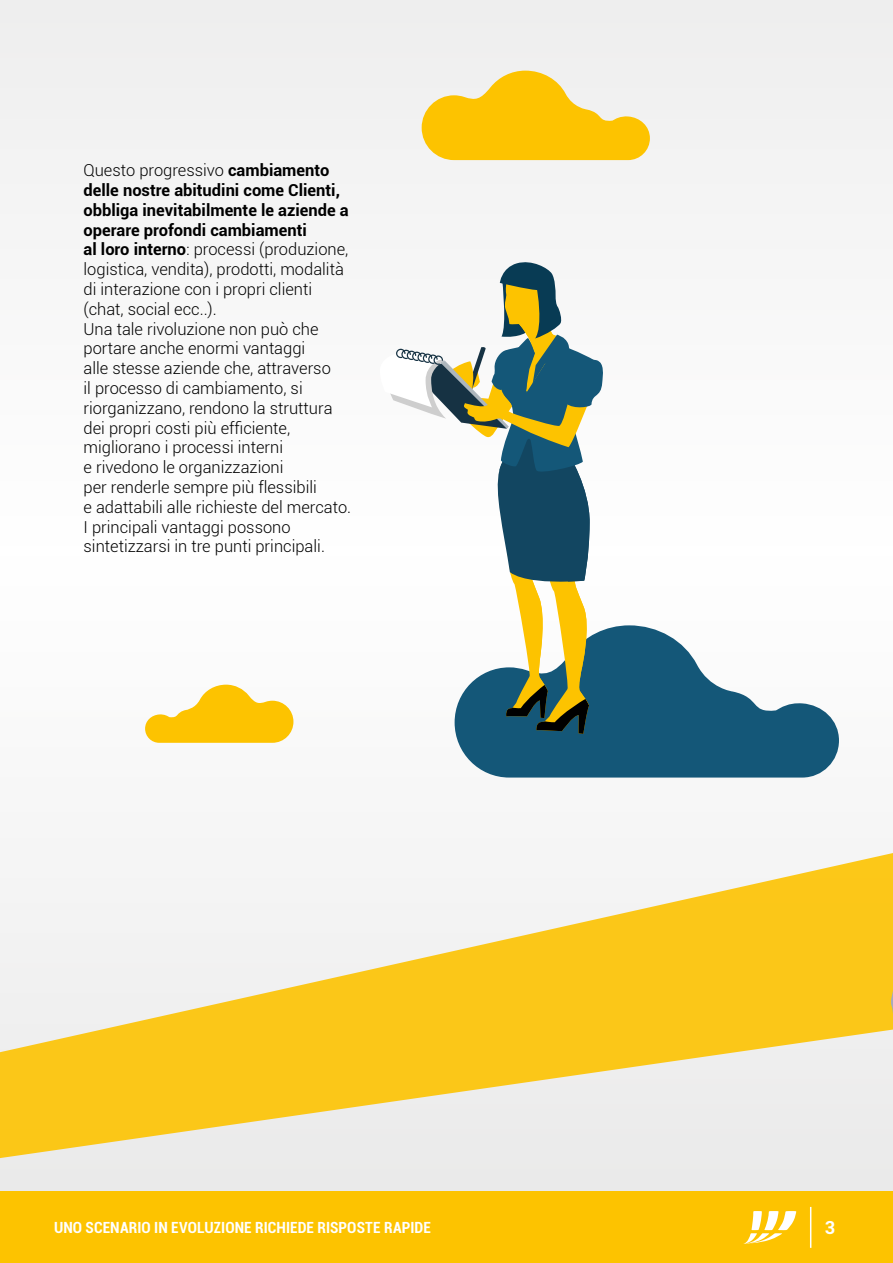
<style>
.page{position:relative;width:893px;height:1263px;background:#f7f7f7}
.page>*{position:absolute;margin:0;border:0;box-sizing:border-box;transform-origin:0 0}
.t1{font:700 18px "Roboto";color:#fff}
.t2{font:300 16.5px/19.8px "Roboto";color:#000}
.t3{font:700 condensed 15.45px "Roboto";letter-spacing:.005em;color:#fff}
.s1{font-weight:700}
</style>
<div class="page">
<svg style="left:0;top:854px;width:893px;height:320px"></svg>
<svg style="left:422px;top:71px;width:228px;height:89px"></svg>
<svg style="left:145px;top:685px;width:148px;height:58px"></svg>
<svg style="left:455px;top:625px;width:384px;height:152px;fill:#145778"></svg>
<svg style="left:391px;top:262px;width:214px;height:472px"></svg>
<div style="left:0;top:1192px;width:893px;height:71px;background:#fdc300"></div>
<svg style="left:743px;top:1211px;width:53px;height:33px"></svg>
<hr style="left:810px;top:1207px;width:1px;height:41px;background:#fff">
<svg style="left:889px;top:853px;width:4px;height:161px"></svg>
<p class="t2" style="left:84px;top:160px;width:269px">Questo progressivo <span class="s1">cambiamento delle nostre abitudini come Clienti, obbliga inevitabilmente le aziende a operare profondi cambiamenti<br>al loro interno</span>: processi (produzione, logistica, vendita), prodotti, modalità di interazione con i propri clienti (chat, social ecc..).<br>Una tale rivoluzione non può che portare anche enormi vantaggi<br>alle stesse aziende che, attraverso<br>il processo di cambiamento, si riorganizzano, rendono la struttura dei propri costi più efficiente, migliorano i processi interni<br>e rivedono le organizzazioni<br>per renderle sempre più flessibili<br>e adattabili alle richieste del mercato.<br>I principali vantaggi possono sintetizzarsi in tre punti principali.</p>
<p class="t3" style="left:54px;top:1217px;width:378px">UNO SCENARIO IN EVOLUZIONE RICHIEDE RISPOSTE RAPIDE</p>
<p class="t1" style="left:825px;top:1215px;width:12px">3</p>
</div>
